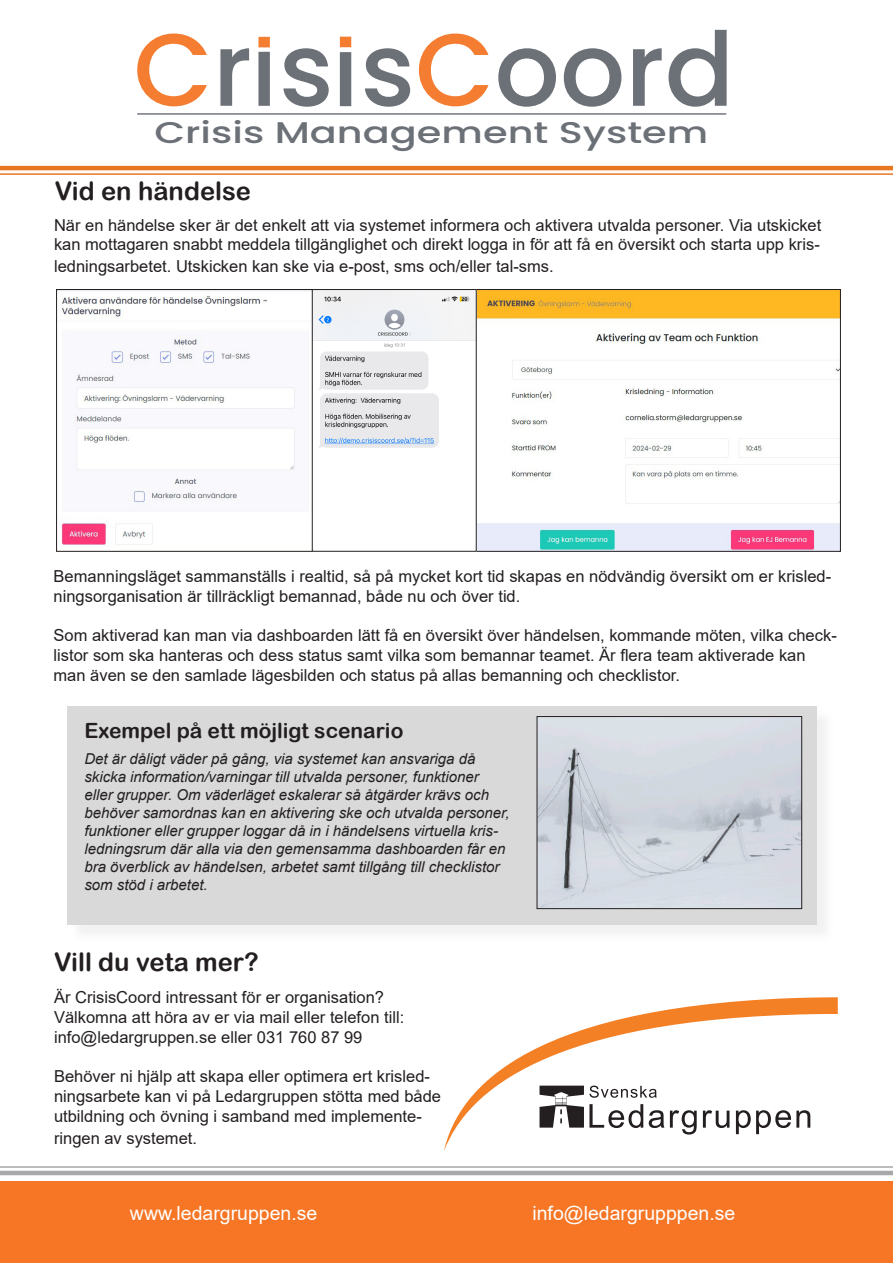
<style>
.page{position:relative;width:893px;height:1263px;background:#fff}
.page>*{position:absolute;margin:0;border:0;box-sizing:border-box;transform-origin:0 0}
.t1{font:500 102.6px "Poppins";color:#6c7077}
.t2{font:500 30px "Poppins";color:#6c7077;scale:1.33 1}
.t3{font:25.5px "Arial Rounded MT Bold";color:#231f20}
.t4{font:21px "Arial Rounded MT Bold";color:#231f20}
.t5{font:19.5px "Arial";color:#fff}
.t6{font:16.5px/19.8px "Arial";color:#231f20}
.t7{font:italic 15px/18px "Arial";color:#231f20}
.s1{color:#f47d31}
</style>
<div class="page">
<div style="left:0;top:1182px;width:893px;height:81px;background:#f67625"></div>
<hr style="left:0;top:1166px;width:893px;height:2px;background:#a7a8aa">
<hr style="left:0;top:1171px;width:893px;height:4px;background:#a7a8aa">
<hr style="left:0;top:173px;width:893px;height:2px;background:#e87722">
<hr style="left:0;top:166px;width:893px;height:4px;background:#e87722">
<div style="left:69px;top:708px;width:766px;height:235px;background:#8a8a8e;opacity:.75"></div>
<div style="left:67px;top:706px;width:749px;height:218px;background:#d9d9d9"></div>
<img style="left:539px;top:718px;width:261px;height:189px">
<div style="left:537px;top:716px;width:265px;height:193px;border:1px solid #231f20"></div>
<div style="left:258px;top:52px;width:12px;height:54px;background:#6c7077"></div>
<div style="left:258px;top:37px;width:12px;height:10px;background:#f47d31"></div>
<div style="left:340px;top:52px;width:11px;height:54px;background:#6c7077"></div>
<div style="left:340px;top:37px;width:11px;height:10px;background:#f47d31"></div>
<hr style="left:137px;top:113px;width:589px;height:2px;background:#6c7077">
<img style="left:60px;top:291px;width:252px;height:258px">
<div style="left:56px;top:289px;width:264px;height:262px;border:1px solid #231f20"></div>
<img style="left:476px;top:291px;width:363px;height:258px">
<div style="left:472px;top:289px;width:369px;height:262px;border:1px solid #231f20"></div>
<img style="left:314px;top:291px;width:160px;height:258px">
<div style="left:312px;top:289px;width:164px;height:262px;border:1px solid #231f20"></div>
<svg style="left:444px;top:997px;width:394px;height:154px"></svg>
<svg style="left:539px;top:1085px;width:271px;height:49px"></svg>
<p class="t1" style="left:133px;top:10px;width:602px"><span class="s1">C</span>r s s<span class="s1">C</span>oord</p>
<p class="t2" style="left:154px;top:115px;width:418px">Crisis Management System</p>
<p class="t3" style="left:55px;top:176px;width:198px">Vid en händelse</p>
<p class="t6" style="left:54px;top:215px;width:769px">När en händelse sker är det enkelt att via systemet informera och aktivera utvalda personer. Via utskicket kan mottagaren snabbt meddela tillgänglighet och direkt logga in för att få en översikt och starta upp kris-</p>
<p class="t6" style="left:54px;top:256px;width:501px">ledningsarbetet. Utskicken kan ske via e-post, sms och/eller tal-sms.</p>
<p class="t6" style="left:54px;top:566px;width:779px">Bemanningsläget sammanställs i realtid, så på mycket kort tid skapas en nödvändig översikt om er krisled&shy;ningsorganisation är tillräckligt bemannad, både nu och över tid.</p>
<p class="t6" style="left:54px;top:625px;width:785px">Som aktiverad kan man via dashboarden lätt få en översikt över händelsen, kommande möten, vilka check&shy;listor som ska hanteras och dess status samt vilka som bemannar teamet. Är flera team aktiverade kan man även se den samlade lägesbilden och status på allas bemanning och checklistor.</p>
<p class="t4" style="left:84px;top:718px;width:320px">Exempel på ett möjligt scenario</p>
<p class="t7" style="left:84px;top:749px;width:427px">Det är dåligt väder på gång, via systemet kan ansvariga då skicka information/varningar till utvalda personer, funktioner eller grupper. Om väderläget eskalerar så åtgärder krävs och behöver samordnas kan en aktivering ske och utvalda personer, funktioner eller grupper loggar då in i händelsens virtuella kris&shy;ledningsrum där alla via den gemensamma dashboarden får en bra överblick av händelsen, arbetet samt tillgång till checklistor som stöd i arbetet.</p>
<p class="t3" style="left:54px;top:947px;width:206px">Vill du veta mer?</p>
<p class="t6" style="left:54px;top:987px;width:352px">Är CrisisCoord intressant för er organisation?<br>Välkomna att höra av er via mail eller telefon till:</p>
<p class="t6" style="left:54px;top:1027px;width:310px">info@ledargruppen.se eller 031 760 87 99</p>
<p class="t6" style="left:54px;top:1067px;width:389px">Behöver ni hjälp att skapa eller optimera ert krisled&shy;ningsarbete kan vi på Ledargruppen stötta med både utbildning och övning i samband med implemente-</p>
<p class="t6" style="left:54px;top:1128px;width:145px">ringen av systemet.</p>
<p class="t5" style="left:130px;top:1199px;width:189px">www.ledargruppen.se</p>
<p class="t5" style="left:532px;top:1199px;width:204px">info@ledargrupppen.se</p>
</div>
